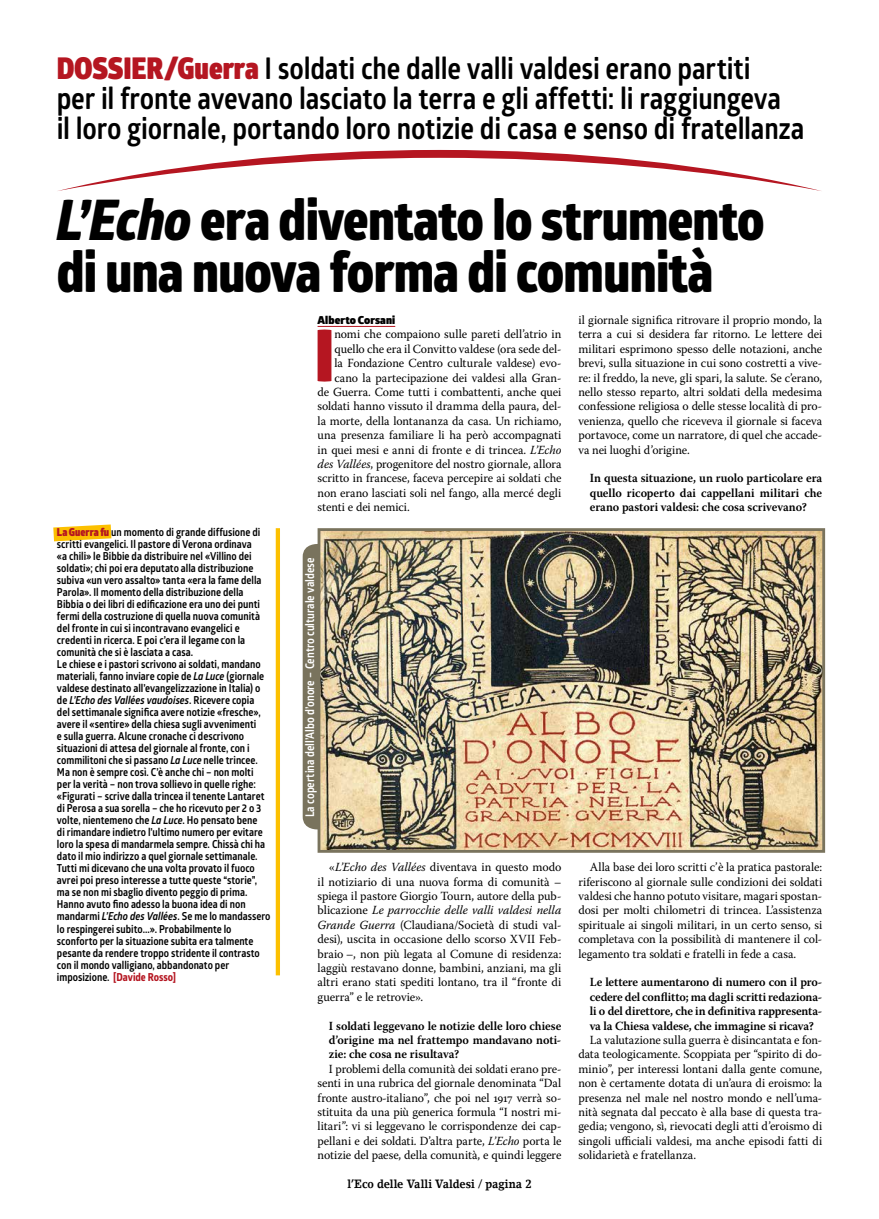
<style>
.page{position:relative;width:879px;height:1219px;background:#fff}
.page>*{position:absolute;margin:0;border:0;box-sizing:border-box;transform-origin:0 0}
.t1{font:900 72.4px "Glober";color:#b51621;scale:.88 1}
.t2{font:800 56px/52px "Glober";letter-spacing:-.015em;color:#000;scale:.88 1}
.t3{font:700 30px/30px "Glober";letter-spacing:-.005em;color:#000;scale:.88 1}
.t4{font:12.4px/14.4px "Warnock Pro";letter-spacing:-.005em;color:#000;text-align:justify;scale:.96 1}
.t5{font:12.4px/14.4px "Warnock Pro";letter-spacing:-.005em;color:#000;text-align:justify}
.t6{font:600 12.4px/14.4px "Warnock Pro";letter-spacing:-.005em;color:#000;text-align:justify;scale:.96 1}
.t7{font:700 12px "Glober";color:#fff;scale:.88 1}
.t8{font:700 12px "Lino Letter Std";letter-spacing:-.005em;color:#000;scale:.88 1}
.t9{font:700 11px/12px "Glober";color:#000;scale:.88 1}
.t10{font:700 11px "Globerx";letter-spacing:-.005em;color:#b51621;scale:.88 1}
.t11{font:900 11px "Glober";letter-spacing:.01em;color:#000}
.s1{font-weight:900;color:#b51621}
.s2{font-style:italic}
.s3{font-family:"Glober";color:#000}
</style>
<div class="page">
<hr style="left:317px;top:326px;width:78px;height:1px;background:#b51621">
<img style="left:321px;top:532px;width:500px;height:317px">
<div style="left:317px;top:528px;width:508px;height:325px;border:3px solid #79735d"></div>
<svg style="left:58px;top:150px;width:763px;height:41px"></svg>
<svg style="left:53px;top:524px;width:58px;height:17px"></svg>
<hr style="left:276px;top:528px;width:4px;height:447px;background:#fcc000">
<div style="left:303px;top:543px;width:15px;height:288px;background:#79735d"></div>
<h3 class="t3" style="left:57px;top:53px;width:851px"><span class="s1">DOSSIER/Guerra</span> I soldati che dalle valli valdesi erano partiti<br>per il fronte avevano lasciato la terra e gli affetti: li raggiungeva<br>il loro giornale, portando loro notizie di casa e senso di fratellanza</h3>
<h2 class="t2" style="left:57px;top:194px;width:806px"><span class="s2">L’Echo</span> era diventato lo strumento di una nuova forma di comunità</h2>
<p class="t9" style="left:57px;top:526px;width:244px"><span class="s1">La Guerra fu</span> un momento di grande diffusione di scritti evangelici. Il pastore di Verona ordinava<br>«a chili» le Bibbie da distribuire nel «Villino dei soldati»; chi poi era deputato alla distribuzione subiva «un vero assalto» tanta «era la fame della Parola». Il momento della distribuzione della Bibbia o dei libri di edificazione era uno dei punti fermi della costruzione di quella nuova comunità del fronte in cui si incontravano evangelici e credenti in ricerca. E poi c’era il legame con la comunità che si è lasciata a casa.<br>Le chiese e i pastori scrivono ai soldati, mandano materiali, fanno inviare copie de <span class="s2">La Luce</span> (giornale valdese destinato all’evangelizzazione in Italia) o de <span class="s2">L’Echo des Vallées vaudoises</span>. Ricevere copia<br>del settimanale significa avere notizie «fresche», avere il «sentire» della chiesa sugli avvenimenti<br>e sulla guerra. Alcune cronache ci descrivono situazioni di attesa del giornale al fronte, con i commilitoni che si passano <span class="s2">La Luce</span> nelle trincee.<br>Ma non è sempre così. C’è anche chi – non molti per la verità – non trova sollievo in quelle righe: «Figurati – scrive dalla trincea il tenente Lantaret di Perosa a sua sorella – che ho ricevuto per 2 o 3 volte, nientemeno che <span class="s2">La Luce</span>. Ho pensato bene<br>di rimandare indietro l’ultimo numero per evitare loro la spesa di mandarmela sempre. Chissà chi ha dato il mio indirizzo a quel giornale settimanale.<br>Tutti mi dicevano che una volta provato il fuoco avrei poi preso interesse a tutte queste “storie”, ma se non mi sbaglio divento peggio di prima.<br>Hanno avuto fino adesso la buona idea di non mandarmi <span class="s2">L’Echo des Vallées</span>. Se me lo mandassero lo respingerei subito...». Probabilmente lo sconforto per la situazione subita era talmente pesante da rendere troppo stridente il contrasto con il mondo valligiano, abbandonato per</p>
<p class="t10" style="left:57px;top:969px;width:137px"><span class="s3">imposizione.</span> [Davide Rosso]</p>
<p class="t11" style="left:317px;top:312px;width:79px">Alberto Corsani</p>
<h1 class="t1" style="left:314px;top:300px;width:24px">I</h1>
<p class="t4" style="left:334px;top:327px;width:238px">nomi che compaiono sulle pareti dell’atrio in</p>
<p class="t4" style="left:334px;top:341px;width:238px">quello che era il Convitto valdese (ora sede del-</p>
<p class="t4" style="left:334px;top:356px;width:238px">la Fondazione Centro culturale valdese) evo-</p>
<p class="t4" style="left:334px;top:370px;width:238px">cano la partecipazione dei valdesi alla Gran-</p>
<p class="t4" style="left:317px;top:385px;width:255px">de Guerra. Come tutti i combattenti, anche quei</p>
<p class="t4" style="left:317px;top:399px;width:255px">soldati hanno vissuto il dramma della paura, del-</p>
<p class="t4" style="left:317px;top:413px;width:255px">la morte, della lontananza da casa. Un richiamo,</p>
<p class="t4" style="left:317px;top:428px;width:255px">una presenza familiare li ha però accompagnati</p>
<p class="t4" style="left:317px;top:442px;width:255px">in quei mesi e anni di fronte e di trincea. <span class="s2">L’Echo</span></p>
<p class="t4" style="left:317px;top:457px;width:255px"><span class="s2">des Vallées</span>, progenitore del nostro giornale, allora</p>
<p class="t4" style="left:317px;top:471px;width:255px">scritto in francese, faceva percepire ai soldati che</p>
<p class="t4" style="left:317px;top:485px;width:255px">non erano lasciati soli nel fango, alla mercé degli</p>
<p class="t4" style="left:317px;top:500px;width:98px">stenti e dei nemici.</p>
<p class="t4" style="left:578px;top:313px;width:255px">il giornale significa ritrovare il proprio mondo, la terra a cui si desidera far ritorno. Le lettere dei militari esprimono spesso delle notazioni, anche brevi, sulla situazione in cui sono costretti a vive&shy;re: il freddo, la neve, gli spari, la salute. Se c’erano, nello stesso reparto, altri soldati della medesima confessione religiosa o delle stesse località di pro&shy;venienza, quello che riceveva il giornale si faceva portavoce, come un narratore, di quel che accade&shy;va nei luoghi d’origine.</p>
<p class="t6" style="left:590px;top:471px;width:244px">In questa situazione, un ruolo particolare era quello ricoperto dai cappellani militari che erano pastori valdesi: che cosa scrivevano?</p>
<p class="t7" style="left:302px;top:817px;width:296px;rotate:-90deg">La copertina dell’Albo d’onore – Centro culturale valdese</p>
<p class="t5" style="left:317px;top:860px;width:245px;text-indent:11px">«<span class="s2">L’Echo des Vallées</span> diventava in questo modo il notiziario di una nuova forma di comunità – spiega il pastore Giorgio Tourn, autore della pub&shy;blicazione <span class="s2">Le parrocchie delle valli valdesi nella Grande Guerra</span> (Claudiana/Società di studi val&shy;desi), uscita in occasione dello scorso XVII Feb&shy;braio –, non più legata al Comune di residenza: laggiù restavano donne, bambini, anziani, ma gli altri erano stati spediti lontano, tra il “fronte di guerra” e le retrovie».</p>
<p class="t6" style="left:329px;top:1018px;width:244px">I soldati leggevano le notizie delle loro chiese d’origine ma nel frattempo mandavano noti&shy;zie: che cosa ne risultava?</p>
<p class="t4" style="left:317px;top:1061px;width:255px;text-indent:11px">I problemi della comunità dei soldati erano pre&shy;senti in una rubrica del giornale denominata “Dal fronte austro-italiano”, che poi nel 1917 verrà so&shy;stituita da una più generica formula “I nostri mi&shy;litari”: vi si leggevano le corrispondenze dei cap&shy;pellani e dei soldati. D’altra parte, <span class="s2">L’Echo</span> porta le notizie del paese, della comunità, e quindi leggere</p>
<p class="t8" style="left:347px;top:1176px;width:211px">l’Eco delle Valli Valdesi / pagina 2</p>
<p class="t4" style="left:578px;top:860px;width:255px;text-indent:11px">Alla base dei loro scritti c’è la pratica pastorale: riferiscono al giornale sulle condizioni dei soldati valdesi che hanno potuto visitare, magari spostan&shy;dosi per molti chilometri di trincea. L’assistenza spirituale ai singoli militari, in un certo senso, si completava con la possibilità di mantenere il col&shy;legamento tra soldati e fratelli in fede a casa.</p>
<p class="t6" style="left:590px;top:975px;width:244px">Le lettere aumentarono di numero con il pro&shy;cedere del conflitto; ma dagli scritti redaziona&shy;li o del direttore, che in definitiva rappresenta&shy;va la Chiesa valdese, che immagine si ricava?</p>
<p class="t4" style="left:578px;top:1033px;width:255px;text-indent:11px">La valutazione sulla guerra è disincantata e fon&shy;data teologicamente. Scoppiata per “spirito di do&shy;minio”, per interessi lontani dalla gente comune, non è certamente dotata di un’aura di eroismo: la presenza nel male nel nostro mondo e nell’uma&shy;nità segnata dal peccato è alla base di questa tra&shy;gedia; vengono, sì, rievocati degli atti d’eroismo di singoli ufficiali valdesi, ma anche episodi fatti di solidarietà e fratellanza.</p>
</div>
